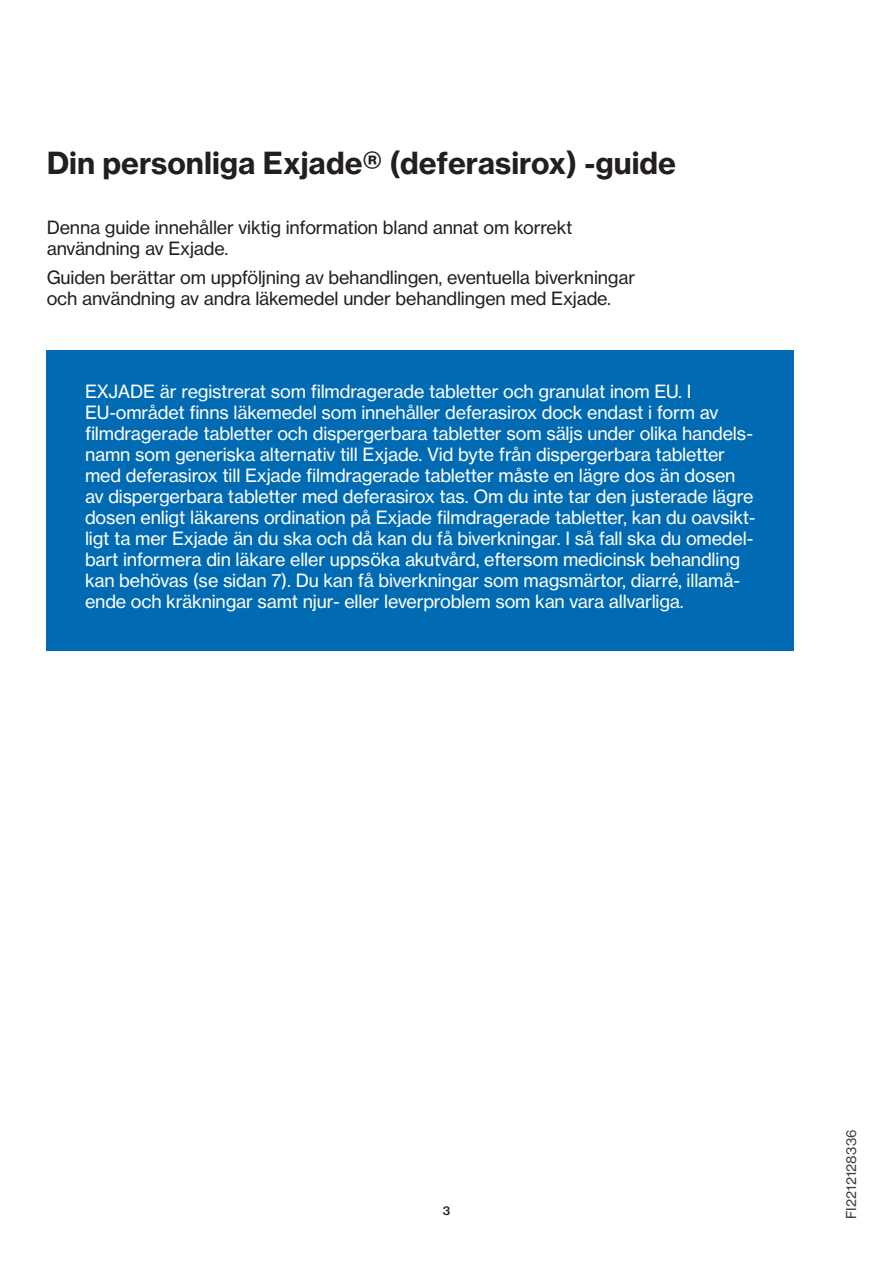
<style>
.page{position:relative;width:893px;height:1263px;background:#fff}
.page>*{position:absolute;margin:0;border:0;box-sizing:border-box;transform-origin:0 0}
.Otsikko_volta{font:700 30px "Volta Modern Text 75";color:#231f20}
.Leipis{font:18px/21px "Volta Modern Text 55 Roman";letter-spacing:-.01em;color:#fff}
.Leipis-2{font:18px/21px "Volta Modern Text 55 Roman";letter-spacing:-.01em;color:#231f20}
.t1{font:13.5px "Volta Modern Text 55 Roman";letter-spacing:.01em;color:#3e3e3f}
.t2{font:500 12px "Volta Modern Text 65";color:#231f20}
</style>
<div class="page">
<div style="left:47px;top:350px;width:747px;height:301px;background:#006ab2"></div>
<p class="Otsikko_volta" style="left:47px;top:145px;width:631px">Din personliga Exjade® (deferasirox) -guide</p>
<p class="Leipis-2" style="left:47px;top:217px;width:527px">Denna guide innehåller viktig information bland annat om korrekt användning av Exjade.</p>
<p class="Leipis-2" style="left:47px;top:267px;width:590px">Guiden berättar om uppföljning av behandlingen, eventuella biverkningar och användning av andra läkemedel under behandlingen med Exjade.</p>
<p class="Leipis" style="left:85px;top:381px;width:672px">EXJADE är registrerat som filmdragerade tabletter och granulat inom EU. I EU-området finns läkemedel som innehåller deferasirox dock endast i form av filmdragerade tabletter och dispergerbara tabletter som säljs under olika handels&shy;namn som generiska alternativ till Exjade. Vid byte från dispergerbara tabletter med deferasirox till Exjade filmdragerade tabletter måste en lägre dos än dosen av dispergerbara tabletter med deferasirox tas. Om du inte tar den justerade lägre dosen enligt läkarens ordination på Exjade filmdragerade tabletter, kan du oavsikt&shy;ligt ta mer Exjade än du ska och då kan du få biverkningar. I så fall ska du omedel&shy;bart informera din läkare eller uppsöka akutvård, eftersom medicinsk behandling kan behövas (se sidan 7). Du kan få biverkningar som magsmärtor, diarré, illamå&shy;ende och kräkningar samt njur- eller leverproblem som kan vara allvarliga.</p>
<p class="t2" style="left:443px;top:1203px;width:9px">3</p>
<p class="t1" style="left:843px;top:1219px;width:92px;rotate:-90deg">FI2212128336</p>
</div>
